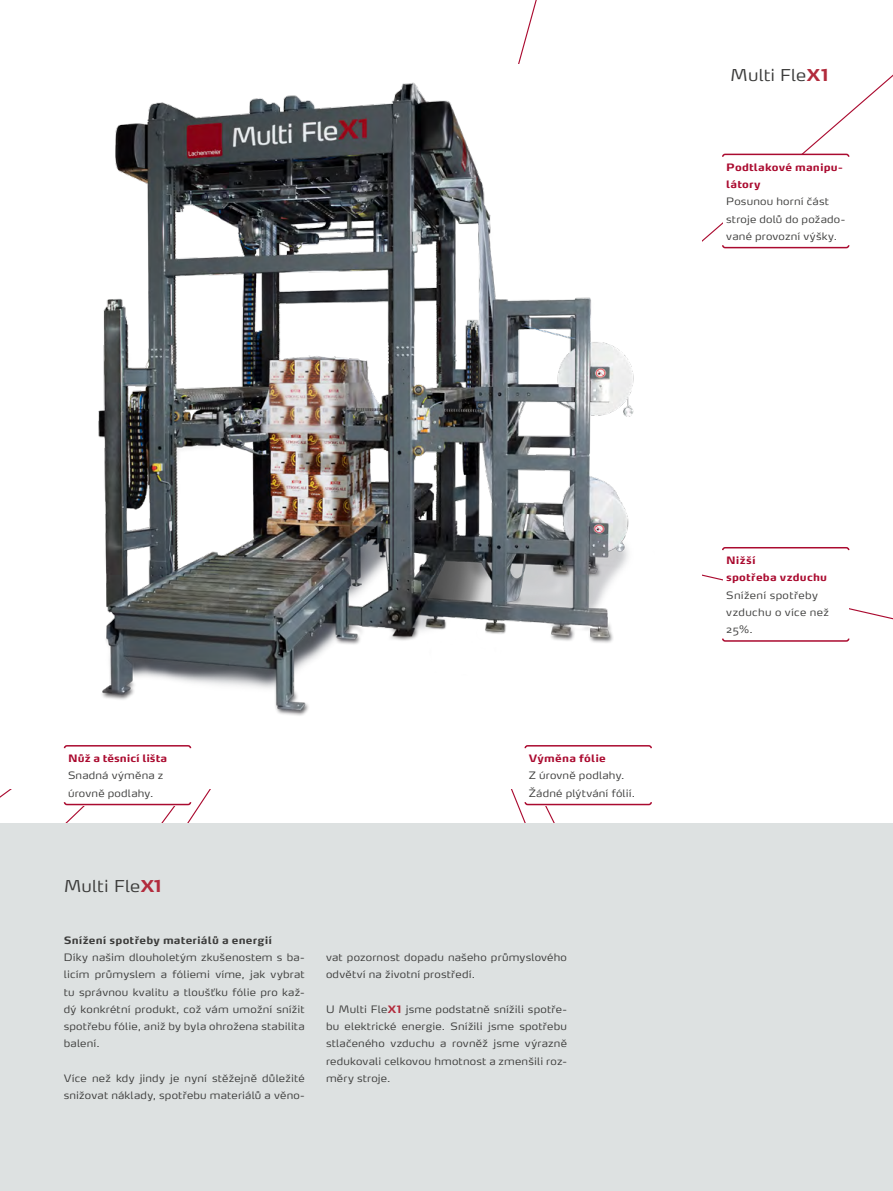
<style>
.page{position:relative;width:893px;height:1191px;background:#fff}
.page>*{position:absolute;margin:0;border:0;box-sizing:border-box;transform-origin:0 0}
.t1{font:300 16.2px "Max Pro";letter-spacing:.005em;color:#3c3c3b;scale:1.11 1}
.t2{font:300 10.2px/17.2px "Max Pro";letter-spacing:.02em;color:#3c3c3b;scale:1.11 1}
.t3{font:700 10.2px/17.2px "Max Pro";letter-spacing:.015em;color:#aa0a2f;scale:1.11 1}
.t4{font:700 10.2px "Max Pro";letter-spacing:.015em;color:#3c3c3b;scale:1.11 1}
.s1{font-weight:700;color:#b22b3c}
</style>
<div class="page">
<div style="left:0;top:823px;width:893px;height:368px;background:#dde1e1"></div>
<svg style="left:722px;top:245px;width:128px;height:4px"></svg>
<svg style="left:722px;top:153px;width:128px;height:4px"></svg>
<svg style="left:722px;top:638px;width:128px;height:4px"></svg>
<svg style="left:722px;top:547px;width:128px;height:4px"></svg>
<svg style="left:524px;top:802px;width:128px;height:4px"></svg>
<svg style="left:524px;top:745px;width:128px;height:4px"></svg>
<svg style="left:63px;top:802px;width:129px;height:4px"></svg>
<svg style="left:63px;top:745px;width:129px;height:4px"></svg>
<img style="left:98px;top:0;width:536px;height:716px">
<h1 class="t1" style="left:730px;top:61px;width:91px">Multi Fle<span class="s1">X1</span></h1>
<p class="t3" style="left:726px;top:157px;width:107px">Podtlakové manipu&shy;látory</p>
<p class="t2" style="left:726px;top:192px;width:109px">Posunou horní část stroje dolů do požado&shy;vané provozní výšky.</p>
<p class="t3" style="left:68px;top:748px;width:91px">Nůž a těsnicí lišta</p>
<p class="t2" style="left:68px;top:766px;width:87px">Snadná výměna z úrovně podlahy.</p>
<p class="t3" style="left:529px;top:748px;width:71px">Výměna fólie</p>
<p class="t2" style="left:529px;top:766px;width:97px">Z úrovně podlahy.<br>Žádné plýtvání fólií.</p>
<h1 class="t1" style="left:64px;top:872px;width:90px">Multi Fle<span class="s1">X1</span></h1>
<p class="t4" style="left:64px;top:931px;width:189px">Snížení spotřeby materiálů a energií</p>
<p class="t2" style="left:64px;top:947px;width:219px;text-align:justify">Díky našim dlouholetým zkušenostem s ba&shy;licím průmyslem a fóliemi víme, jak vybrat tu správnou kvalitu a tloušťku fólie pro kaž&shy;dý konkrétní produkt, což vám umožní snížit spotřebu fólie, aniž by byla ohrožena stabilita balení.</p>
<p class="t2" style="left:64px;top:1068px;width:219px">Více než kdy jindy je nyní stěžejně důležité snižovat náklady, spotřebu materiálů a věno-</p>
<p class="t2" style="left:326px;top:947px;width:219px">vat pozornost dopadu našeho průmyslového odvětví na životní prostředí.</p>
<p class="t2" style="left:326px;top:999px;width:219px;text-align:justify">U Multi Fle<span class="s1">X1</span> jsme podstatně snížili spotře&shy;bu elektrické energie. Snížili jsme spotřebu stlačeného vzduchu a rovněž jsme výrazně redukovali celkovou hmotnost a zmenšili roz&shy;měry stroje.</p>
<p class="t3" style="left:726px;top:550px;width:92px">Nižší<br>spotřeba vzduchu</p>
<p class="t2" style="left:726px;top:585px;width:94px">Snížení spotřeby vzduchu o více než<br>25%.</p>
</div>
